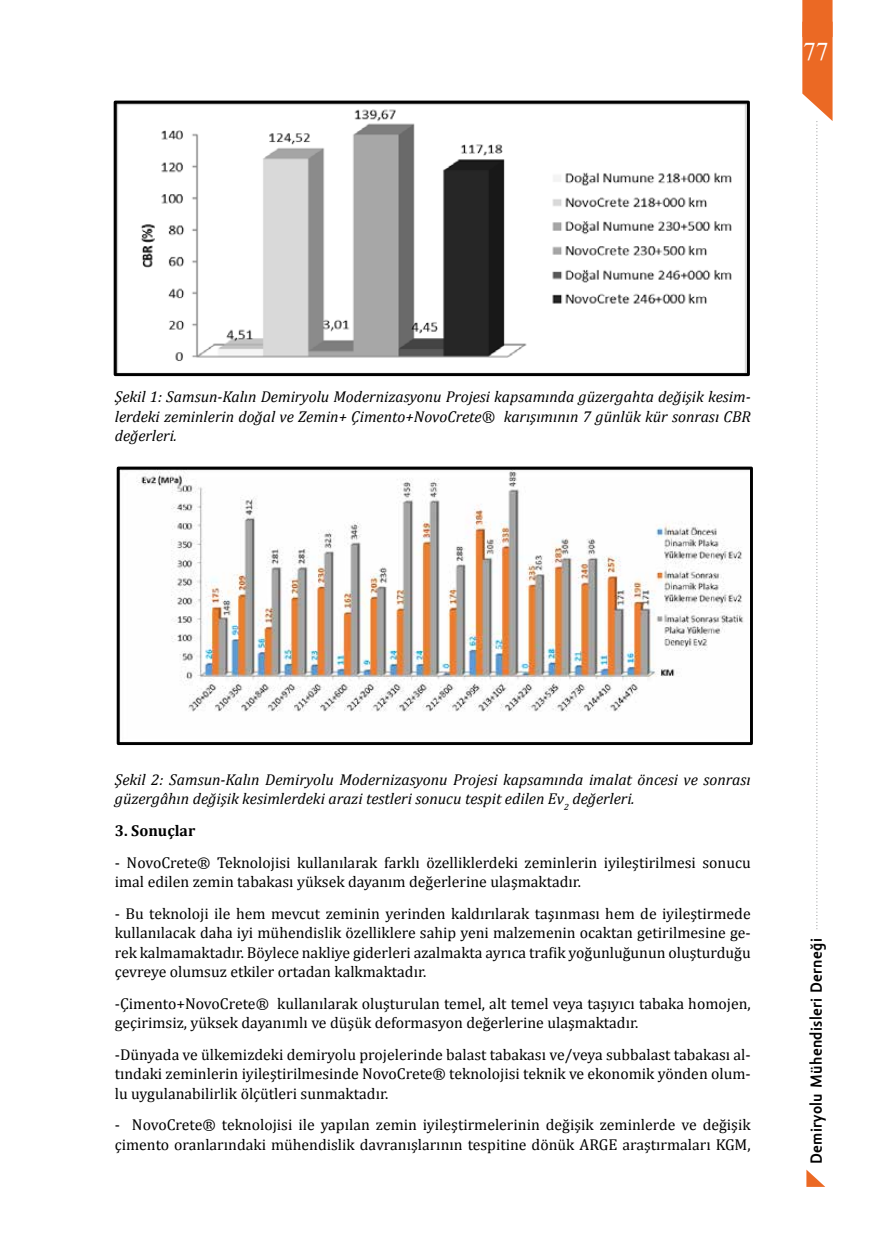
<style>
.page{position:relative;width:893px;height:1234px;background:#fff}
.page>*{position:absolute;margin:0;border:0;box-sizing:border-box;transform-origin:0 0}
.t1{font:25.5px "Times New Roman";color:#fff}
.t2{font:700 16.5px "Amor Sans Pro";letter-spacing:.02em;color:#000}
.t3{font:15.75px/19.5px "Cambria";color:#000}
.t4{font:italic 15.75px/19.5px "Cambria";color:#000;text-align:justify}
.t5{font:700 15.75px "Cambria";color:#000}
.t6{font:700 13.35px/24.2px "Times New Roman";letter-spacing:.01em;color:#000;text-align:center}
.s1{font-family:"Calibri"}
</style>
<div class="page">
<svg style="left:806px;top:1169px;width:19px;height:17px"></svg>
<svg style="left:802px;top:0;width:30px;height:929px"></svg>
<img style="left:118px;top:105px;width:628px;height:267px">
<div style="left:114px;top:101px;width:636px;height:275px;border:3px solid #000"></div>
<img style="left:121px;top:470px;width:628px;height:242px">
<div style="left:117px;top:466px;width:636px;height:278px;border:3px solid #000"></div>
<h1 class="t1" style="left:803px;top:35px;width:27px">77</h1>
<p class="t6" style="left:121px;top:382px;width:598px">Şekil 1: <span class="s1">Samsun-Kalın</span> Demiryolu Modernizasyonu Projesi kapsamında güzergahta değişik kesimlerdeki zeminlerin doğal ve Zemin+ Çimento+NovoCrete® karışımının 7 günlük kür sonrası CBR değerleri.</p>
<p class="t4" style="left:115px;top:386px;width:637px">Şekil 1: Samsun-Kalın Demiryolu Modernizasyonu Projesi kapsamında güzergahta değişik kesim&shy;lerdeki zeminlerin doğal ve Zemin+ Çimento+NovoCrete® karışımının 7 günlük kür sonrası CBR değerleri.</p>
<p class="t6" style="left:124px;top:400px;width:598px">Şekil 1: <span class="s1">Samsun-Kalın</span> Demiryolu Modernizasyonu Projesi kapsamında güzergahta değişik kesimlerdeki</p>
<p class="t4" style="left:115px;top:769px;width:637px">Şekil 2: Samsun-Kalın Demiryolu Modernizasyonu Projesi kapsamında imalat öncesi ve sonrası güzergâhın değişik kesimlerdeki arazi testleri sonucu tespit edilen Ev<sub>2</sub> değerleri.</p>
<p class="t5" style="left:115px;top:819px;width:82px">3. Sonuçlar</p>
<p class="t3" style="left:115px;top:852px;width:637px">- NovoCrete® Teknolojisi kullanılarak farklı özelliklerdeki zeminlerin iyileştirilmesi sonucu imal edilen zemin tabakası yüksek dayanım değerlerine ulaşmaktadır.</p>
<p class="t3" style="left:115px;top:903px;width:637px;text-align:justify">- Bu teknoloji ile hem mevcut zeminin yerinden kaldırılarak taşınması hem de iyileştirmede kullanılacak daha iyi mühendislik özelliklere sahip yeni malzemenin ocaktan getirilmesine ge&shy;rek kalmamaktadır. Böylece nakliye giderleri azalmakta ayrıca trafik yoğunluğunun oluşturduğu çevreye olumsuz etkiler ortadan kalkmaktadır.</p>
<p class="t3" style="left:115px;top:993px;width:637px">-Çimento+NovoCrete® kullanılarak oluşturulan temel, alt temel veya taşıyıcı tabaka homojen, geçirimsiz, yüksek dayanımlı ve düşük deformasyon değerlerine ulaşmaktadır.</p>
<p class="t3" style="left:115px;top:1044px;width:637px;text-align:justify">-Dünyada ve ülkemizdeki demiryolu projelerinde balast tabakası ve/veya subbalast tabakası al&shy;tındaki zeminlerin iyileştirilmesinde NovoCrete® teknolojisi teknik ve ekonomik yönden olum&shy;lu uygulanabilirlik ölçütleri sunmaktadır.</p>
<p class="t3" style="left:115px;top:1114px;width:637px">- NovoCrete® teknolojisi ile yapılan zemin iyileştirmelerinin değişik zeminlerde ve değişik çimento oranlarındaki mühendislik davranışlarının tespitine dönük ARGE araştırmaları KGM,</p>
<p class="t2" style="left:807px;top:1163px;width:227px;rotate:-90deg">Demiryolu Mühendisleri Derneği</p>
</div>
